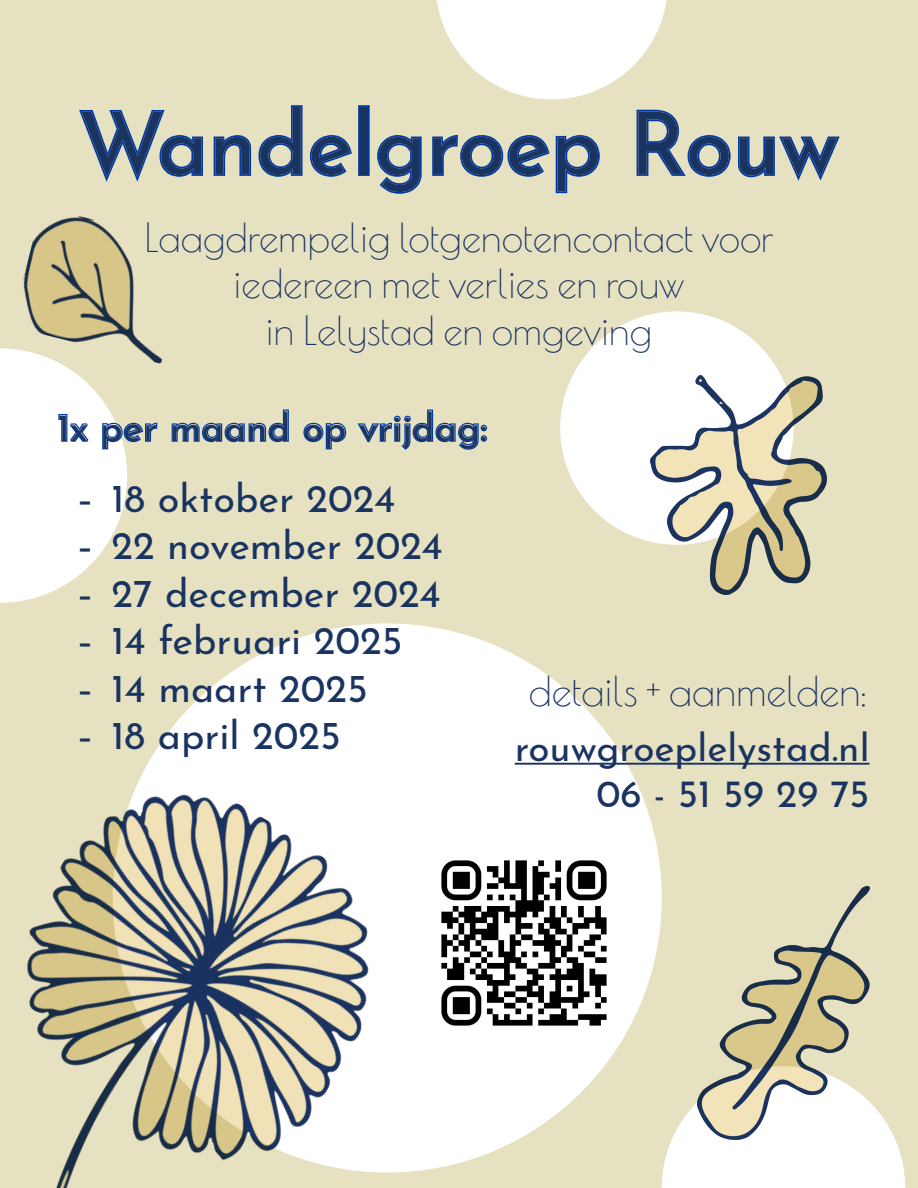
<style>
.page{position:relative;width:918px;height:1188px;background:#e6e1c1}
.page>*{position:absolute;margin:0;border:0;box-sizing:border-box;transform-origin:0 0}
.t1{font:86.7px "Josefin Sans";color:#1a3461}
.t2{font:40.05px "Poiret One";color:#1a3461}
.t3{font:39.6px "Josefin Sans";color:#1a3461}
.t4{font:38.85px/46.7px "Poiret One";color:#1a3461;text-align:center}
.t5{font:38.7px/46.3px "Josefin Sans";color:#1a3461;text-align:right}
.t6{font:38.4px "Josefin Sans";color:#1a3461}
.s1{font-family:"Times New Roman"}
</style>
<div class="page">
<svg style="left:436px;top:0;width:231px;height:99px"></svg>
<div style="left:113px;top:623px;width:549px;height:550px;background:#fff;border-radius:50%"></div>
<svg style="left:662px;top:1099px;width:243px;height:89px"></svg>
<img style="left:27px;top:743px;width:402px;height:445px">
<img style="left:698px;top:886px;width:172px;height:253px">
<img style="left:23px;top:216px;width:125px;height:132px">
<svg style="left:79px;top:105px;width:761px;height:89px"></svg>
<div style="left:560px;top:311px;width:234px;height:234px;background:#fff;border-radius:50%"></div>
<img style="left:651px;top:376px;width:176px;height:219px">
<svg style="left:0;top:348px;width:487px;height:255px"></svg>
<hr style="left:515px;top:763px;width:355px;height:2px;background:#1a3461">
<img style="left:441px;top:860px;width:166px;height:166px">
<h1 class="t1" style="left:78px;top:72px;width:762px">Wandelgroep Rouw</h1>
<p class="t4" style="left:144px;top:211px;width:631px">Laagdrempelig lotgenotencontact voor iedereen met verlies en rouw<br>in Lelystad en omgeving</p>
<p class="t6" style="left:58px;top:395px;width:431px">1x per maand op vrijdag:</p>
<p class="t3" style="left:79px;top:465px;width:318px"><span class="s1">-</span> 18 oktober 2024</p>
<p class="t3" style="left:79px;top:512px;width:366px"><span class="s1">-</span> 22 november 2024</p>
<p class="t3" style="left:79px;top:560px;width:364px"><span class="s1">-</span> 27 december 2024</p>
<p class="t3" style="left:79px;top:607px;width:325px"><span class="s1">-</span> 14 februari 2025</p>
<p class="t3" style="left:79px;top:655px;width:291px"><span class="s1">-</span> 14 maart 2025</p>
<p class="t3" style="left:79px;top:703px;width:264px"><span class="s1">-</span> 18 april 2025</p>
<p class="t2" style="left:529px;top:662px;width:339px">details + aanmelden:</p>
<p class="t5" style="left:515px;top:719px;width:356px">rouwgroeplelystad.nl<br>06 - 51 59 29 75</p>
</div>
